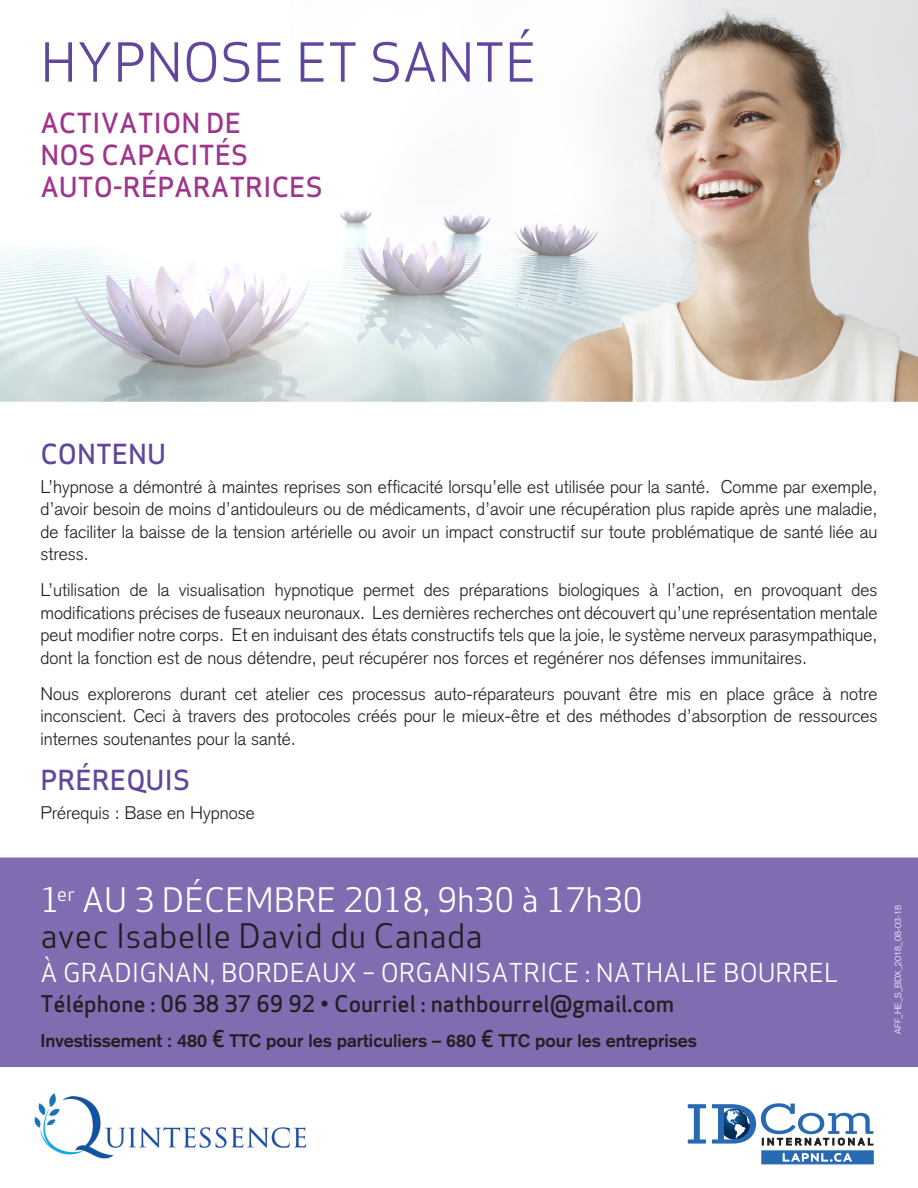
<style>
.page{position:relative;width:918px;height:1188px;background:#fff}
.page>*{position:absolute;margin:0;border:0;box-sizing:border-box;transform-origin:0 0}
.t1{font:52.5px "Apex Sans";color:#60479d}
.t2{font:33px/36px "Apex Sans";color:#fff}
.t3{font:500 27px/32.4px "Apex Sans";color:#9e368b}
.t4{font:500 27px "Apex Sans";color:#60479d}
.t5{font:25.5px "Apex Sans";color:#fff}
.t6{font:500 22.5px "Apex Sans";color:#231f20}
.t7{font:300 18px/22.5px "Akzidenz Grotesk";color:#231f20;text-align:justify}
.t8{font:700 18px "Akzidenz Grotesk";color:#231f20}
.t9{font:300 9px "Helvetica Neue";color:#fff}
.s1{color:#231f20}
.s2{font-family:"Apex Sans";font-weight:500;font-size:22.5px}
</style>
<div class="page">
<img style="left:0;top:0;width:918px;height:402px">
<div style="left:0;top:858px;width:918px;height:209px;background:#7f6cb1"></div>
<svg style="left:688px;top:1104px;width:18px;height:40px"></svg>
<svg style="left:712px;top:1103px;width:161px;height:43px"></svg>
<div style="left:762px;top:1151px;width:112px;height:13px;background:#2869b3"></div>
<svg style="left:783px;top:1153px;width:69px;height:9px"></svg>
<img style="left:34px;top:1093px;width:273px;height:66px">
<p class="t1" style="left:40px;top:19px;width:498px">HYPNOSE ET SANTÉ</p>
<p class="t3" style="left:40px;top:103px;width:202px">ACTIVATION DE</p>
<p class="t3" style="left:40px;top:135px;width:284px">NOS CAPACITÉS<br>AUTO-RÉPARATRICES</p>
<p class="t4" style="left:40px;top:430px;width:127px">CONTENU</p>
<p class="t7" style="left:40px;top:475px;width:839px">L’hypnose a démontré à maintes reprises son efficacité lorsqu’elle est utilisée pour la santé. Comme par exemple, d’avoir besoin de moins d’antidouleurs ou de médicaments, d’avoir une récupération plus rapide après une maladie, de faciliter la baisse de la tension artérielle ou avoir un impact constructif sur toute problématique de santé liée au stress.</p>
<p class="t7" style="left:40px;top:579px;width:839px">L’utilisation de la visualisation hypnotique permet des préparations biologiques à l’action, en provoquant des modifications précises de fuseaux neuronaux. Les dernières recherches ont découvert qu’une représentation mentale peut modifier notre corps. Et en induisant des états constructifs tels que la joie, le système nerveux parasympathique, dont la fonction est de nous détendre, peut récupérer nos forces et regénérer nos défenses immunitaires.</p>
<p class="t7" style="left:40px;top:682px;width:839px">Nous explorerons durant cet atelier ces processus auto-réparateurs pouvant être mis en place grâce à notre inconscient. Ceci à travers des protocoles créés pour le mieux-être et des méthodes d’absorption de ressources internes soutenantes pour la santé.</p>
<p class="t4" style="left:40px;top:756px;width:151px">PRÉREQUIS</p>
<p class="t7" style="left:40px;top:802px;width:216px">Prérequis : Base en Hypnose</p>
<p class="t2" style="left:40px;top:878px;width:604px">1<sup>er</sup> AU 3 DÉCEMBRE 2018, 9h30 à 17h30 <span class="s1">avec Isabelle David du Canada</span></p>
<p class="t5" style="left:40px;top:952px;width:799px">À GRADIGNAN, BORDEAUX – ORGANISATRICE : NATHALIE BOURREL</p>
<p class="t6" style="left:40px;top:984px;width:635px">Téléphone : 06 38 37 69 92 • Courriel : nathbourrel@gmail.com</p>
<p class="t8" style="left:40px;top:1030px;width:658px">Investissement : 480 <span class="s2">€</span> TTC pour les particuliers – 680 <span class="s2">€</span> TTC pour les entreprises</p>
<p class="t9" style="left:892px;top:1034px;width:131px;rotate:-90deg">AFF_HE_S_BDX_2018_08-03-18</p>
</div>
